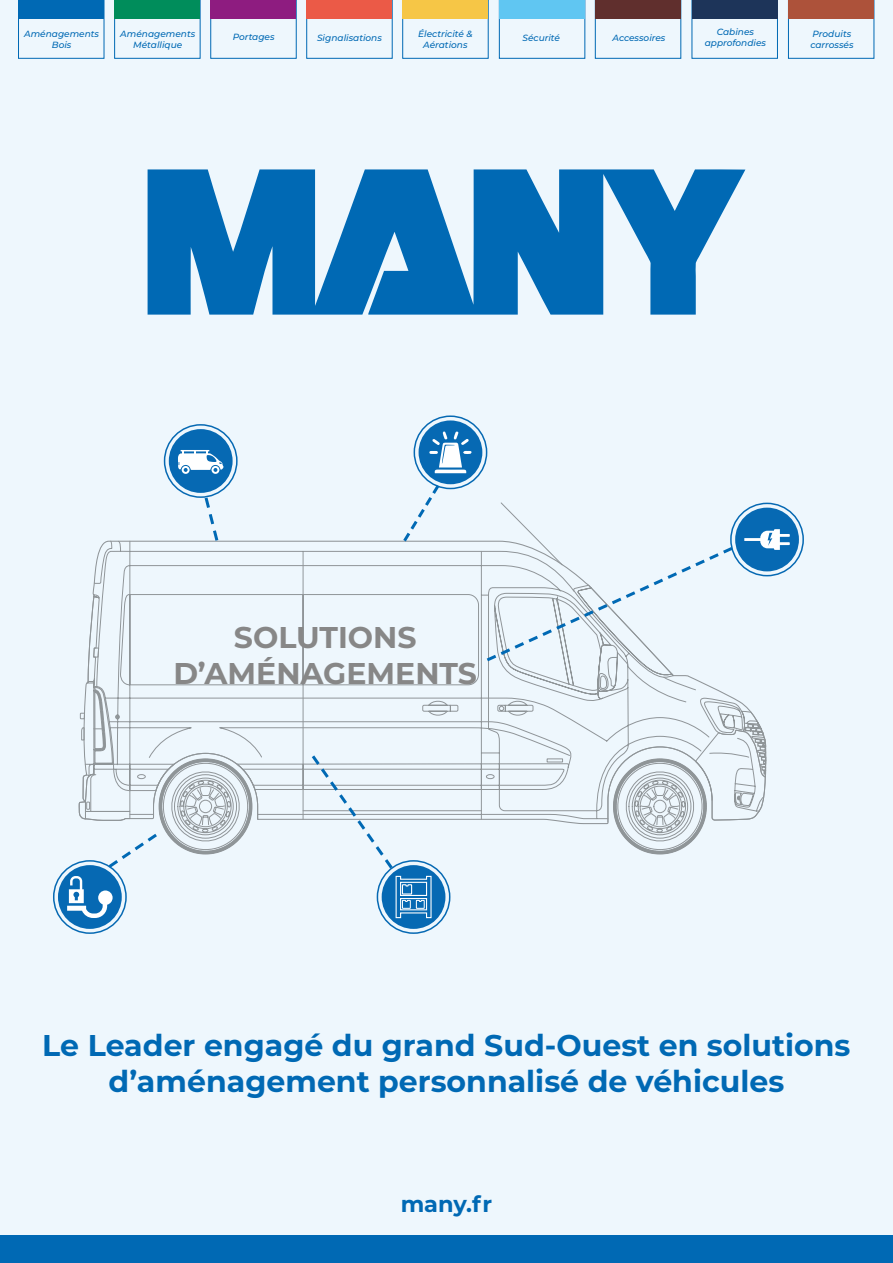
<style>
.page{position:relative;width:893px;height:1263px;background:#fff}
.page>*{position:absolute;margin:0;border:0;box-sizing:border-box;transform-origin:0 0}
.t1{font:700 30px/36px "Montserrat";color:#0069b4;text-align:center}
.t2{font:700 30px/36px "Montserrat";color:#878787;text-align:center}
.t3{font:700 22.5px "Montserrat";color:#0069b4}
.t4{font:italic 500 9px/10.8px "Montserrat";color:#0069b4;text-align:center}
</style>
<div class="page">
<div style="left:0;top:0;width:893px;height:1236px;background:#eef7fd"></div>
<svg style="left:148px;top:169px;width:597px;height:146px;fill:#0069b4"></svg>
<svg style="left:84px;top:600px;width:612px;height:98px"></svg>
<svg style="left:93px;top:503px;width:482px;height:195px"></svg>
<div style="left:58px;top:865px;width:64px;height:64px;background:#0669b3;border-radius:50%"></div>
<div style="left:53px;top:860px;width:74px;height:74px;border:2px solid #0669b3;border-radius:50%"></div>
<div style="left:382px;top:865px;width:63px;height:64px;background:#0669b3;border-radius:50%"></div>
<div style="left:735px;top:508px;width:64px;height:63px;background:#0669b3;border-radius:50%"></div>
<svg style="left:744px;top:529px;width:46px;height:21px"></svg>
<div style="left:730px;top:503px;width:74px;height:73px;border:2px solid #0669b3;border-radius:50%"></div>
<div style="left:169px;top:429px;width:64px;height:64px;background:#0669b3;border-radius:50%"></div>
<svg style="left:178px;top:450px;width:45px;height:24px"></svg>
<div style="left:164px;top:424px;width:74px;height:74px;border:2px solid #0669b3;border-radius:50%"></div>
<div style="left:419px;top:420px;width:63px;height:64px;background:#0669b3;border-radius:50%"></div>
<svg style="left:429px;top:431px;width:42px;height:42px"></svg>
<div style="left:414px;top:415px;width:73px;height:74px;border:2px solid #0669b3;border-radius:50%"></div>
<svg style="left:202px;top:494px;width:19px;height:50px"></svg>
<svg style="left:67px;top:698px;width:699px;height:220px"></svg>
<svg style="left:400px;top:482px;width:42px;height:63px"></svg>
<svg style="left:483px;top:544px;width:253px;height:120px"></svg>
<div style="left:0;top:1236px;width:893px;height:27px;background:#0069b4"></div>
<div style="left:18px;top:0;width:86px;height:18px;background:#0069b4"></div>
<div style="left:18px;top:0;width:86px;height:59px;border:1px solid #0069b4"></div>
<div style="left:114px;top:0;width:86px;height:59px;border:1px solid #0069b4"></div>
<div style="left:114px;top:0;width:86px;height:18px;background:#008d5b"></div>
<div style="left:210px;top:0;width:86px;height:59px;border:1px solid #0069b4"></div>
<div style="left:210px;top:0;width:86px;height:18px;background:#8e1c80"></div>
<div style="left:306px;top:0;width:86px;height:59px;border:1px solid #0069b4"></div>
<div style="left:306px;top:0;width:86px;height:18px;background:#eb5a47"></div>
<div style="left:499px;top:0;width:86px;height:59px;border:1px solid #0069b4"></div>
<div style="left:499px;top:0;width:86px;height:18px;background:#60c6f2"></div>
<div style="left:402px;top:0;width:86px;height:59px;border:1px solid #0069b4"></div>
<div style="left:402px;top:0;width:86px;height:18px;background:#f6c646"></div>
<div style="left:595px;top:0;width:86px;height:59px;border:1px solid #0069b4"></div>
<div style="left:595px;top:0;width:86px;height:18px;background:#602f2d"></div>
<div style="left:692px;top:0;width:86px;height:59px;border:1px solid #0069b4"></div>
<div style="left:692px;top:0;width:86px;height:18px;background:#1d3459"></div>
<div style="left:788px;top:0;width:86px;height:59px;border:1px solid #0069b4"></div>
<div style="left:788px;top:0;width:86px;height:18px;background:#ad523a"></div>
<p class="t4" style="left:418px;top:28px;width:56px">Électricité &amp;<br>Aérations</p>
<p class="t4" style="left:612px;top:32px;width:55px">Accessoires</p>
<p class="t4" style="left:705px;top:26px;width:63px">Cabines approfondies</p>
<p class="t4" style="left:810px;top:28px;width:45px;text-align:left">Produits carrossés</p>
<p class="t4" style="left:24px;top:28px;width:77px">Aménagements<br>Bois</p>
<p class="t4" style="left:120px;top:28px;width:77px">Aménagements<br>Métallique</p>
<p class="t4" style="left:233px;top:31px;width:43px">Portages</p>
<p class="t4" style="left:317px;top:32px;width:66px">Signalisations</p>
<p class="t4" style="left:522px;top:32px;width:39px">Sécurité</p>
<h1 class="t2" style="left:173px;top:618px;width:305px">SOLUTIONS<br>D’AMÉNAGEMENTS</h1>
<h1 class="t1" style="left:42px;top:1025px;width:810px">Le Leader engagé du grand Sud-Ouest en solutions d’aménagement personnalisé de véhicules</h1>
<h2 class="t3" style="left:401px;top:1187px;width:93px">many.fr</h2>
</div>
